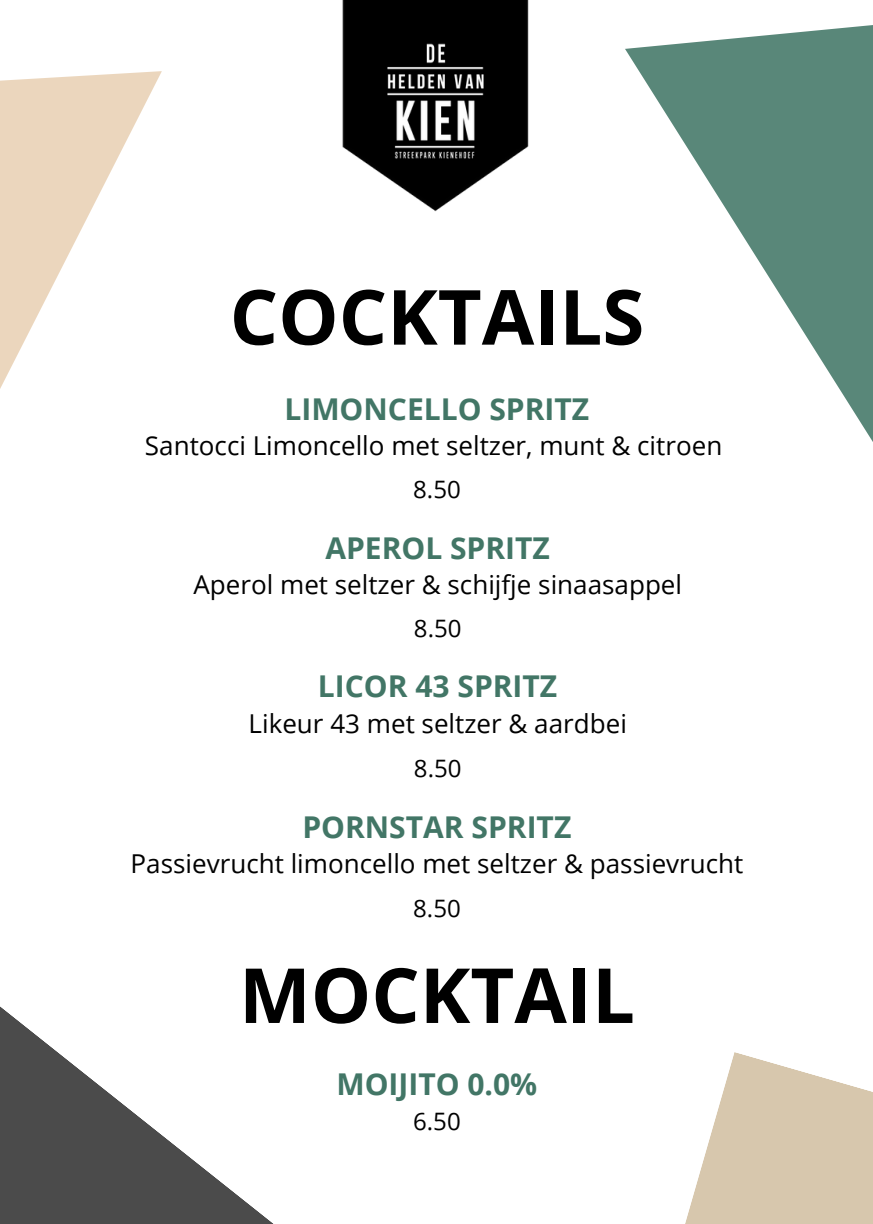
<style>
.page{position:relative;width:873px;height:1224px;background:#fff}
.page>*{position:absolute;margin:0;border:0;box-sizing:border-box;transform-origin:0 0}
.t1{font:700 76px "Open Sans";color:#000}
.t2{font:700 30px "Open Sans";color:#427666}
.t3{font:26px "Open Sans";color:#000}
.t4{font:24px "Open Sans";color:#000}
</style>
<div class="page">
<svg style="left:625px;top:25px;width:248px;height:417px"></svg>
<svg style="left:0;top:71px;width:162px;height:318px"></svg>
<svg style="left:0;top:1006px;width:274px;height:218px"></svg>
<img style="left:342px;top:0;width:187px;height:212px">
<svg style="left:685px;top:1052px;width:188px;height:172px;fill:#d7c7ad"></svg>
<h1 class="t1" style="left:230px;top:263px;width:416px">COCKTAILS</h1>
<p class="t2" style="left:284px;top:388px;width:306px">LIMONCELLO SPRITZ</p>
<p class="t3" style="left:145px;top:427px;width:579px">Santocci Limoncello met seltzer, munt &amp; citroen</p>
<p class="t4" style="left:413px;top:472px;width:49px">8.50</p>
<p class="t2" style="left:325px;top:527px;width:226px">APEROL SPRITZ</p>
<p class="t3" style="left:193px;top:566px;width:490px">Aperol met seltzer &amp; schijfje sinaasappel</p>
<p class="t4" style="left:414px;top:611px;width:49px">8.50</p>
<p class="t2" style="left:318px;top:665px;width:241px">LICOR 43 SPRITZ</p>
<p class="t3" style="left:249px;top:705px;width:380px">Likeur 43 met seltzer &amp; aardbei</p>
<p class="t4" style="left:414px;top:751px;width:49px">8.50</p>
<p class="t2" style="left:302px;top:806px;width:271px">PORNSTAR SPRITZ</p>
<p class="t3" style="left:131px;top:845px;width:614px">Passievrucht limoncello met seltzer &amp; passievrucht</p>
<p class="t4" style="left:413px;top:892px;width:49px">8.50</p>
<h1 class="t1" style="left:239px;top:942px;width:397px">MOCKTAIL</h1>
<p class="t2" style="left:336px;top:1063px;width:202px">MOIJITO 0.0%</p>
<p class="t4" style="left:413px;top:1104px;width:49px">6.50</p>
</div>
